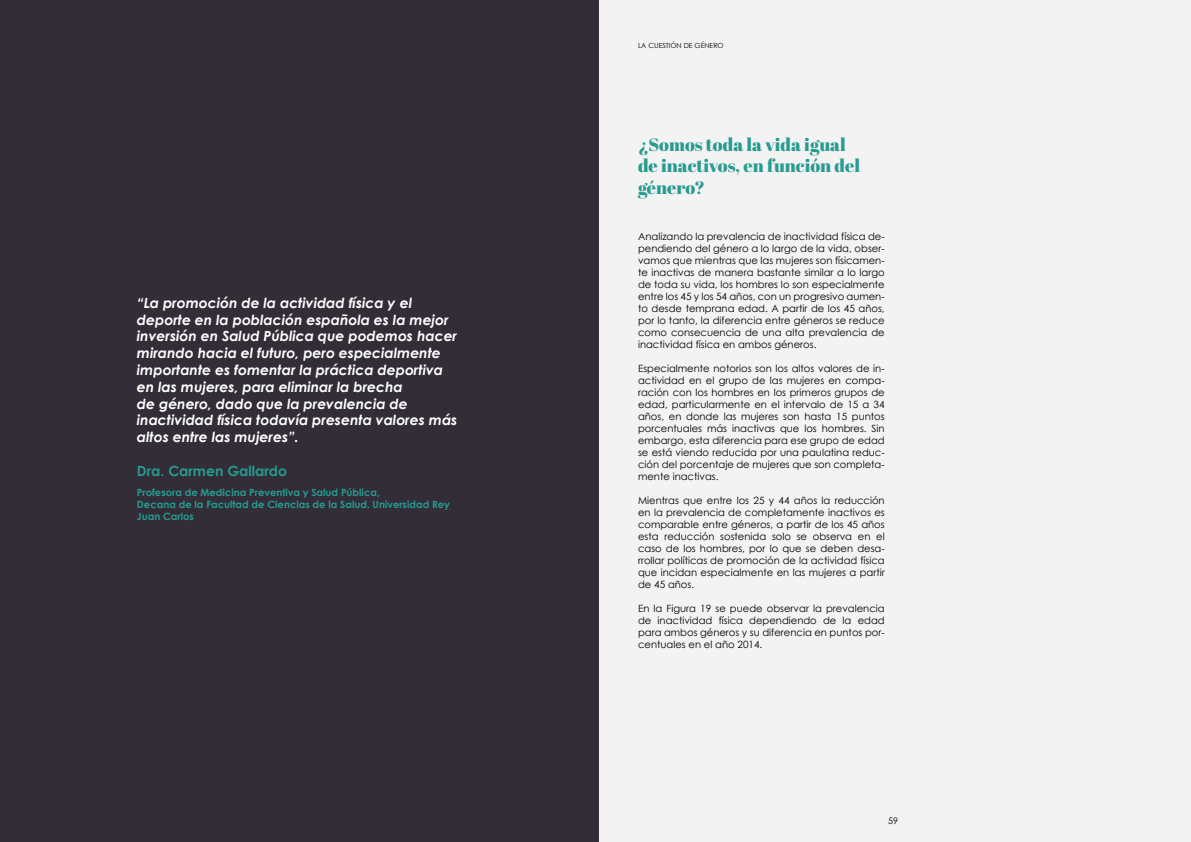
<style>
.page{position:relative;width:1191px;height:842px;background:#fff}
.page>*{position:absolute;margin:0;border:0;box-sizing:border-box;transform-origin:0 0}
.t1{font:18px/21.6px "Abril Fatface";color:#279b90}
.t2{font:italic 700 14px/16.8px "Century Gothic";color:#fff}
.t3{font:700 14px "Century Gothic";color:#279b90}
.t4{font:10px/12px "Century Gothic";color:#000;text-align:justify}
.t5{font:700 10px/12px "Century Gothic";color:#279b90}
.t6{font:9px "Century Gothic";color:#000}
.t7{font:7px "Century Gothic";color:#000}
</style>
<div class="page">
<div style="left:595px;top:0;width:596px;height:842px;background:#f3f3f3"></div>
<div style="left:0;top:0;width:598px;height:842px;background:#322d37"></div>
<p class="t2" style="left:137px;top:294px;width:322px">“La promoción de la actividad física y el deporte en la población española es la mejor inversión en Salud Pública que podemos hacer mirando hacia el futuro, pero especialmente importante es fomentar la práctica deportiva en las mujeres, para eliminar la brecha<br>de género, dado que la prevalencia de inactividad física todavía presenta valores más altos entre las mujeres”.</p>
<h2 class="t3" style="left:137px;top:460px;width:152px">Dra. Carmen Gallardo</h2>
<p class="t5" style="left:137px;top:486px;width:314px">Profesora de Medicina Preventiva y Salud Pública,<br>Decana de la Facultad de Ciencias de la Salud. Universidad Rey<br>Juan Carlos</p>
<p class="t7" style="left:638px;top:40px;width:87px">LA CUESTIÓN DE GÉNERO</p>
<h1 class="t1" style="left:638px;top:133px;width:223px">¿Somos toda la vida igual de inactivos, en función del género?</h1>
<p class="t4" style="left:638px;top:230px;width:248px">Analizando la prevalencia de inactividad física de&shy;pendiendo del género a lo largo de la vida, obser&shy;vamos que mientras que las mujeres son físicamen&shy;te inactivas de manera bastante similar a lo largo de toda su vida, los hombres lo son especialmente entre los 45 y los 54 años, con un progresivo aumen&shy;to desde temprana edad. A partir de los 45 años, por lo tanto, la diferencia entre géneros se reduce como consecuencia de una alta prevalencia de inactividad física en ambos géneros.</p>
<p class="t4" style="left:638px;top:362px;width:248px">Especialmente notorios son los altos valores de in&shy;actividad en el grupo de las mujeres en compa&shy;ración con los hombres en los primeros grupos de edad, particularmente en el intervalo de 15 a 34 años, en donde las mujeres son hasta 15 puntos porcentuales más inactivas que los hombres. Sin embargo, esta diferencia para ese grupo de edad se está viendo reducida por una paulatina reduc&shy;ción del porcentaje de mujeres que son completa&shy;mente inactivas.</p>
<p class="t4" style="left:638px;top:494px;width:248px">Mientras que entre los 25 y 44 años la reducción en la prevalencia de completamente inactivos es comparable entre géneros, a partir de los 45 años esta reducción sostenida solo se observa en el caso de los hombres, por lo que se deben desa&shy;rrollar políticas de promoción de la actividad física que incidan especialmente en las mujeres a partir de 45 años.</p>
<p class="t4" style="left:638px;top:602px;width:248px">En la Figura 19 se puede observar la prevalencia de inactividad física dependiendo de la edad para ambos géneros y su diferencia en puntos por&shy;centuales en el año 2014.</p>
<p class="t6" style="left:888px;top:814px;width:11px">59</p>
</div>
